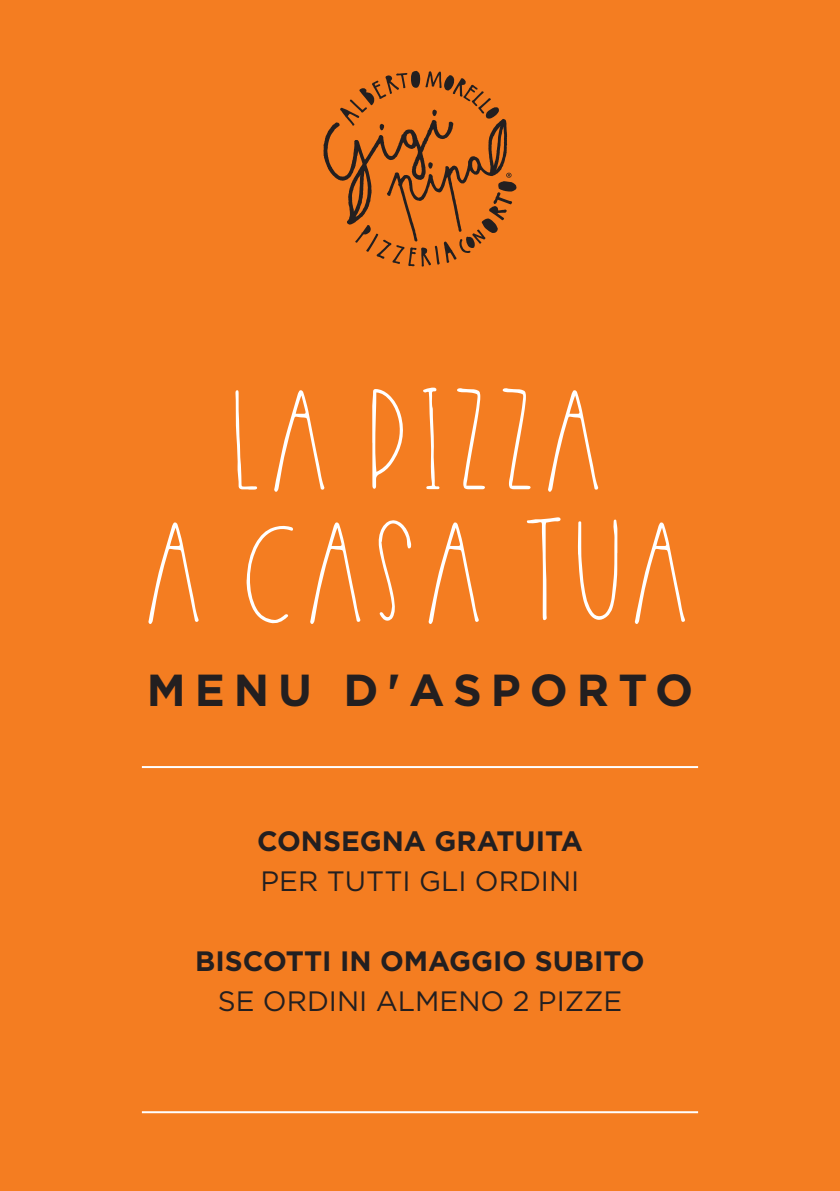
<style>
.page{position:relative;width:840px;height:1191px;background:#fff}
.page>*{position:absolute;margin:0;border:0;box-sizing:border-box;transform-origin:0 0}
.t1{font:115.4px "Desmond";letter-spacing:.1em;color:#fff}
.t2{font:700 44.8px "Gotham";letter-spacing:.2em;color:#231f20}
.t3{font:700 28px "Gotham";color:#231f20}
.t4{font:28px "Gotham";color:#231f20}
</style>
<div class="page">
<div style="left:0;top:0;width:839px;height:1191px;background:#f47d21"></div>
<svg style="left:323px;top:71px;width:193px;height:196px"></svg>
<hr style="left:142px;top:766px;width:555px;height:2px;background:#fff">
<hr style="left:142px;top:1111px;width:555px;height:2px;background:#fff">
<p class="t1" style="left:235px;top:377px;width:370px">LA PIZZA</p>
<p class="t1" style="left:149px;top:509px;width:544px">A CASA TUA</p>
<p class="t2" style="left:147px;top:664px;width:547px">MENU D'ASPORTO</p>
<p class="t3" style="left:257px;top:825px;width:327px">CONSEGNA GRATUITA</p>
<p class="t4" style="left:260px;top:863px;width:320px">PER TUTTI GLI ORDINI</p>
<p class="t3" style="left:195px;top:945px;width:450px">BISCOTTI IN OMAGGIO SUBITO</p>
<p class="t4" style="left:218px;top:983px;width:405px">SE ORDINI ALMENO 2 PIZZE</p>
</div>
